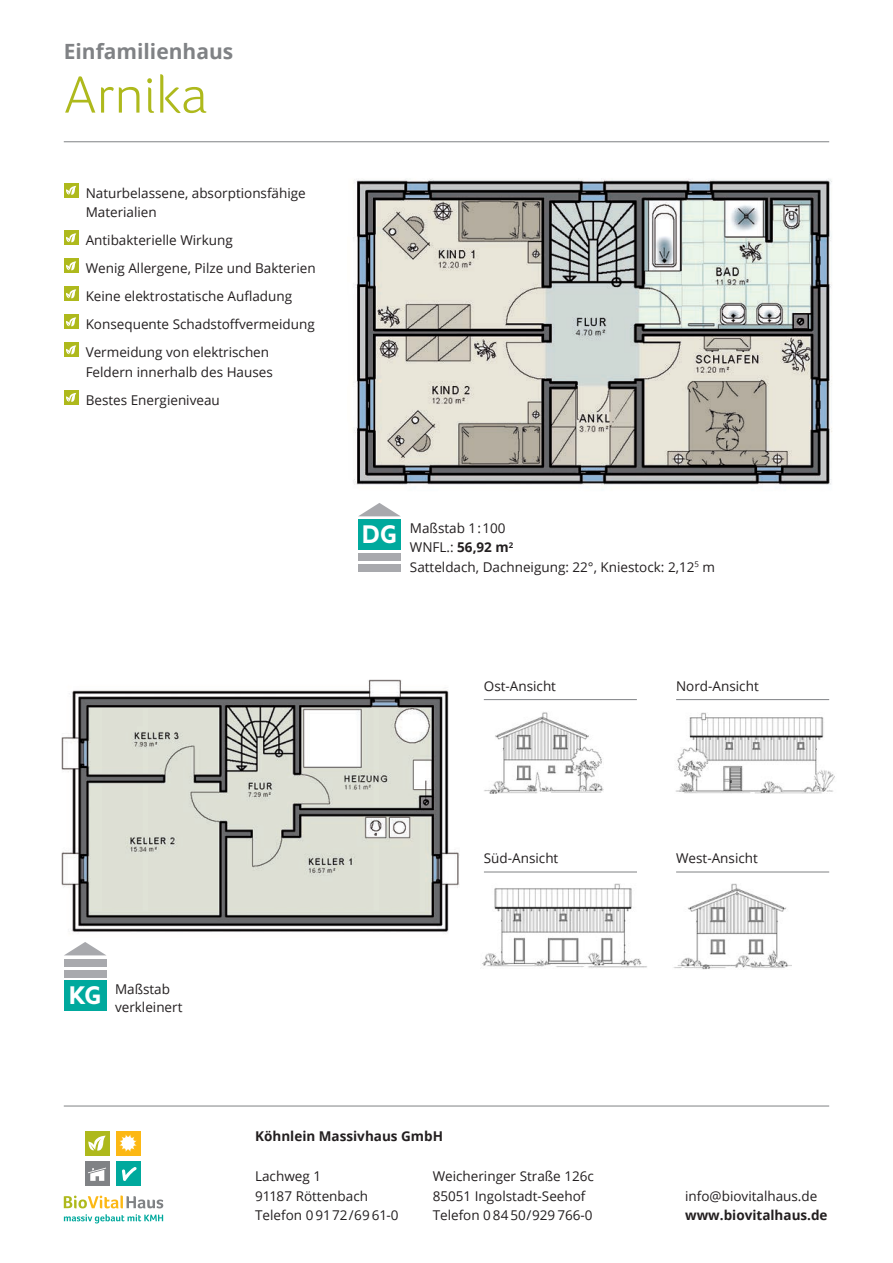
<style>
.page{position:relative;width:893px;height:1263px;background:#fff}
.page>*{position:absolute;margin:0;border:0;box-sizing:border-box;transform-origin:0 0}
.t1{font:300 54px "Foco";color:#aeb91c}
.t2{font:700 23.7px "Revisal";color:#fff}
.t3{font:700 21px "Open Sans";color:#808285}
.t4{font:13.5px/19.5px "Open Sans";color:#231f20}
.t5{font:700 13.5px "Open Sans";color:#231f20}
.s1{font-weight:700}
</style>
<div class="page">
<img style="left:482px;top:883px;width:165px;height:85px">
<hr style="left:64px;top:1106px;width:765px;height:1px;background:#808285">
<div style="left:64px;top:183px;width:15px;height:15px;background:#aeb91c"></div>
<svg style="left:66px;top:186px;width:10px;height:9px"></svg>
<div style="left:64px;top:230px;width:15px;height:15px;background:#aeb91c"></div>
<svg style="left:66px;top:233px;width:10px;height:10px"></svg>
<div style="left:64px;top:258px;width:15px;height:15px;background:#aeb91c"></div>
<svg style="left:66px;top:261px;width:10px;height:10px"></svg>
<div style="left:64px;top:286px;width:15px;height:15px;background:#aeb91c"></div>
<svg style="left:66px;top:289px;width:10px;height:10px"></svg>
<div style="left:64px;top:314px;width:15px;height:15px;background:#aeb91c"></div>
<svg style="left:66px;top:317px;width:10px;height:10px"></svg>
<div style="left:64px;top:342px;width:15px;height:15px;background:#aeb91c"></div>
<svg style="left:66px;top:345px;width:10px;height:10px"></svg>
<div style="left:64px;top:390px;width:15px;height:15px;background:#aeb91c"></div>
<svg style="left:66px;top:393px;width:10px;height:9px"></svg>
<img style="left:676px;top:713px;width:159px;height:80px">
<hr style="left:676px;top:699px;width:153px;height:1px;background:#808285">
<img style="left:484px;top:712px;width:119px;height:82px">
<hr style="left:484px;top:699px;width:153px;height:1px;background:#808285">
<hr style="left:484px;top:872px;width:153px;height:1px;background:#808285">
<img style="left:673px;top:884px;width:118px;height:85px">
<hr style="left:676px;top:872px;width:153px;height:1px;background:#808285">
<div style="left:85px;top:1131px;width:25px;height:24px;background:#aeb91c"></div>
<div style="left:116px;top:1131px;width:25px;height:24px;background:#fcb814"></div>
<div style="left:85px;top:1161px;width:25px;height:25px;background:#808285"></div>
<div style="left:116px;top:1161px;width:25px;height:25px;background:#00a99d"></div>
<svg style="left:88px;top:1136px;width:18px;height:15px"></svg>
<svg style="left:119px;top:1134px;width:18px;height:18px"></svg>
<svg style="left:64px;top:1195px;width:99px;height:13px"></svg>
<svg style="left:64px;top:1214px;width:99px;height:9px"></svg>
<svg style="left:88px;top:1167px;width:18px;height:14px"></svg>
<svg style="left:122px;top:1167px;width:15px;height:14px"></svg>
<hr style="left:64px;top:141px;width:765px;height:1px;background:#808285">
<img style="left:353px;top:178px;width:479px;height:307px">
<div style="left:358px;top:564px;width:43px;height:8px;background:#a8a9ad"></div>
<div style="left:358px;top:553px;width:43px;height:8px;background:#a8a9ad"></div>
<svg style="left:359px;top:503px;width:41px;height:13px"></svg>
<div style="left:358px;top:519px;width:43px;height:31px;background:#00a99d"></div>
<img style="left:61px;top:679px;width:399px;height:254px">
<div style="left:64px;top:981px;width:43px;height:30px;background:#00a99d"></div>
<div style="left:64px;top:969px;width:43px;height:8px;background:#a8a9ad"></div>
<div style="left:64px;top:958px;width:43px;height:8px;background:#a8a9ad"></div>
<svg style="left:65px;top:942px;width:41px;height:13px"></svg>
<p class="t3" style="left:64px;top:36px;width:171px">Einfamilienhaus</p>
<p class="t1" style="left:64px;top:63px;width:145px">Arnika</p>
<p class="t4" style="left:86px;top:183px;width:222px">Naturbelassene, absorptionsfähige<br>Materialien</p>
<p class="t4" style="left:86px;top:230px;width:149px">Antibakterielle Wirkung</p>
<p class="t4" style="left:86px;top:258px;width:231px">Wenig Allergene, Pilze und Bakterien</p>
<p class="t4" style="left:86px;top:286px;width:208px">Keine elektrostatische Aufladung</p>
<p class="t4" style="left:86px;top:314px;width:231px">Konsequente Schadstoffvermeidung</p>
<p class="t4" style="left:86px;top:342px;width:189px">Vermeidung von elektrischen<br>Feldern innerhalb des Hauses</p>
<p class="t4" style="left:86px;top:390px;width:136px">Bestes Energieniveau</p>
<p class="t2" style="left:362px;top:518px;width:37px">DG</p>
<p class="t4" style="left:410px;top:518px;width:307px">Maßstab 1:100<br>WNFL.: <span class="s1">56,92 m</span><sup>2<br></sup>Satteldach, Dachneigung: 22°, Kniestock: 2,12<sup>5</sup> m</p>
<p class="t4" style="left:484px;top:676px;width:74px">Ost-Ansicht</p>
<p class="t4" style="left:676px;top:676px;width:84px">Nord-Ansicht</p>
<p class="t2" style="left:69px;top:978px;width:34px">KG</p>
<p class="t4" style="left:115px;top:979px;width:57px">Maßstab</p>
<p class="t4" style="left:115px;top:997px;width:69px">verkleinert</p>
<p class="t4" style="left:484px;top:848px;width:76px">Süd-Ansicht</p>
<p class="t4" style="left:676px;top:848px;width:83px">West-Ansicht</p>
<p class="t5" style="left:255px;top:1126px;width:189px">Köhnlein Massivhaus GmbH</p>
<p class="t4" style="left:255px;top:1166px;width:145px">Lachweg 1<br>91187 Röttenbach<br>Telefon 0 9172/69 61-0</p>
<p class="t4" style="left:433px;top:1166px;width:163px">Weicheringer Straße 126c<br>85051 Ingolstadt-Seehof<br>Telefon 0 84 50/929 766-0</p>
<p class="t4" style="left:685px;top:1186px;width:134px">info@biovitalhaus.de</p>
<p class="t5" style="left:685px;top:1206px;width:144px">www.biovitalhaus.de</p>
</div>
